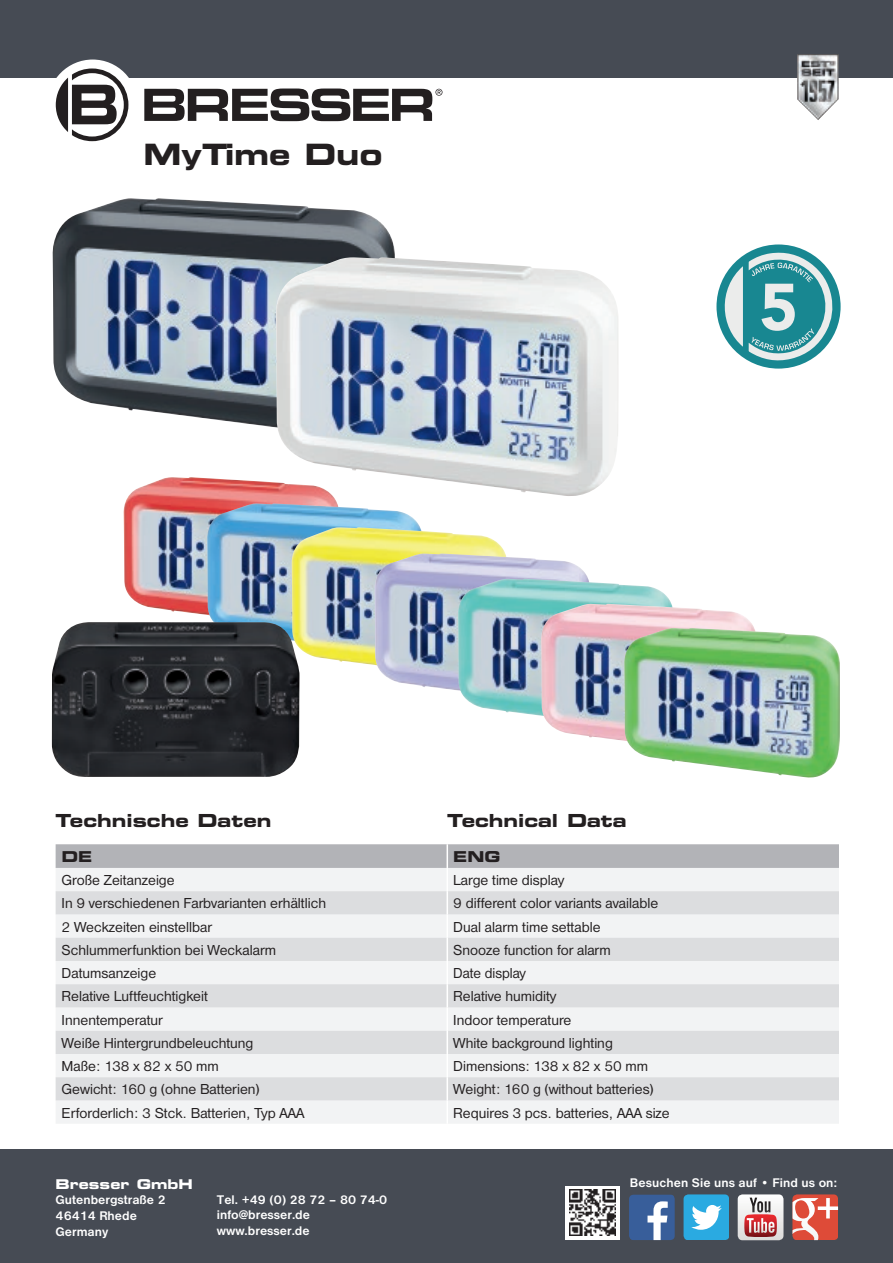
<style>
.page{position:relative;width:893px;height:1263px;background:#fff}
.page>*{position:absolute;margin:0;border:0;box-sizing:border-box;transform-origin:0 0}
.t1{font:29.4px "Eurostile Bold Extended Two";color:#231f20}
.t2{font:18px "Eurostile Bold Extended Two";color:#231f20}
.t3{font:15px "Nimbus San D";color:#231f20}
.t4{font:15px "Eurostile Bold Extended Two";color:#231f20}
.t5{font:13.5px "Eurostile Bold Extended Two";color:#fff}
.t6{font:700 12.9px/15.6px "Nimbus San D";color:#fff}
</style>
<div class="page">
<div style="left:0;top:0;width:893px;height:77px;background:#464b54"></div>
<div style="left:48px;top:60px;width:90px;height:89px;background:#fff;border-radius:50%"></div>
<svg style="left:144px;top:89px;width:298px;height:32px"></svg>
<svg style="left:56px;top:68px;width:72px;height:73px"></svg>
<img style="left:797px;top:54px;width:42px;height:66px">
<div style="left:0;top:1149px;width:893px;height:114px;background:#464b54"></div>
<div style="left:566px;top:1186px;width:54px;height:53px;background:#fff"></div>
<img style="left:569px;top:1189px;width:47px;height:47px">
<svg style="left:629px;top:1194px;width:46px;height:46px;background:#5d7baa"></svg>
<svg style="left:684px;top:1194px;width:45px;height:46px;background:#58bbe5"></svg>
<svg style="left:738px;top:1194px;width:45px;height:46px;background:#d2acad"></svg>
<svg style="left:792px;top:1194px;width:46px;height:46px;background:#e1796b"></svg>
<div style="left:716px;top:244px;width:125px;height:125px;background:#188791;border-radius:50%"></div>
<svg style="left:717px;top:266px;width:26px;height:81px"></svg>
<svg style="left:749px;top:251px;width:85px;height:111px"></svg>
<img style="left:52px;top:198px;width:343px;height:229px">
<img style="left:274px;top:257px;width:345px;height:239px">
<img style="left:123px;top:477px;width:217px;height:138px">
<img style="left:207px;top:503px;width:213px;height:119px">
<img style="left:291px;top:527px;width:214px;height:138px">
<img style="left:374px;top:553px;width:214px;height:138px">
<img style="left:458px;top:579px;width:214px;height:137px">
<img style="left:541px;top:604px;width:213px;height:137px">
<img style="left:624px;top:628px;width:216px;height:150px">
<svg style="left:56px;top:844px;width:783px;height:279px"></svg>
<img style="left:52px;top:622px;width:248px;height:155px">
<h1 class="t1" style="left:144px;top:134px;width:241px">MyTime Duo</h1>
<p class="t2" style="left:56px;top:808px;width:217px">Technische Daten</p>
<p class="t2" style="left:447px;top:808px;width:181px">Technical Data</p>
<p class="t4" style="left:62px;top:846px;width:32px">DE</p>
<p class="t4" style="left:453px;top:846px;width:49px">ENG</p>
<p class="t3" style="left:62px;top:872px;width:115px">Große Zeitanzeige</p>
<p class="t3" style="left:453px;top:872px;width:113px">Large time display</p>
<p class="t3" style="left:62px;top:895px;width:266px">In 9 verschiedenen Farbvarianten erhältlich</p>
<p class="t3" style="left:453px;top:895px;width:206px">9 different color variants available</p>
<p class="t3" style="left:62px;top:918px;width:152px">2 Weckzeiten einstellbar</p>
<p class="t3" style="left:453px;top:918px;width:149px">Dual alarm time settable</p>
<p class="t3" style="left:62px;top:941px;width:216px">Schlummerfunktion bei Weckalarm</p>
<p class="t3" style="left:453px;top:941px;width:159px">Snooze function for alarm</p>
<p class="t3" style="left:62px;top:965px;width:96px">Datumsanzeige</p>
<p class="t3" style="left:453px;top:965px;width:74px">Date display</p>
<p class="t3" style="left:62px;top:988px;width:148px">Relative Luftfeuchtigkeit</p>
<p class="t3" style="left:453px;top:988px;width:105px">Relative humidity</p>
<p class="t3" style="left:62px;top:1011px;width:103px">Innentemperatur</p>
<p class="t3" style="left:453px;top:1011px;width:120px">Indoor temperature</p>
<p class="t3" style="left:62px;top:1034px;width:193px">Weiße Hintergrundbeleuchtung</p>
<p class="t3" style="left:453px;top:1034px;width:161px">White background lighting</p>
<p class="t3" style="left:62px;top:1058px;width:159px">Maße: 138 x 82 x 50 mm</p>
<p class="t3" style="left:453px;top:1058px;width:196px">Dimensions: 138 x 82 x 50 mm</p>
<p class="t3" style="left:62px;top:1081px;width:199px">Gewicht: 160 g (ohne Batterien)</p>
<p class="t3" style="left:453px;top:1081px;width:202px">Weight: 160 g (without batteries)</p>
<p class="t3" style="left:62px;top:1104px;width:244px">Erforderlich: 3 Stck. Batterien, Typ AAA</p>
<p class="t3" style="left:453px;top:1104px;width:218px">Requires 3 pcs. batteries, AAA size</p>
<p class="t5" style="left:56px;top:1174px;width:139px">Bresser GmbH</p>
<p class="t6" style="left:630px;top:1175px;width:209px">Besuchen Sie uns auf • Find us on:</p>
<p class="t6" style="left:56px;top:1192px;width:112px">Gutenbergstraße 2<br>46414 Rhede<br>Germany</p>
<p class="t6" style="left:217px;top:1191px;width:172px">Tel. +49 (0) 28 72 – 80 74-0 info@bresser.de www.bresser.de</p>
</div>
